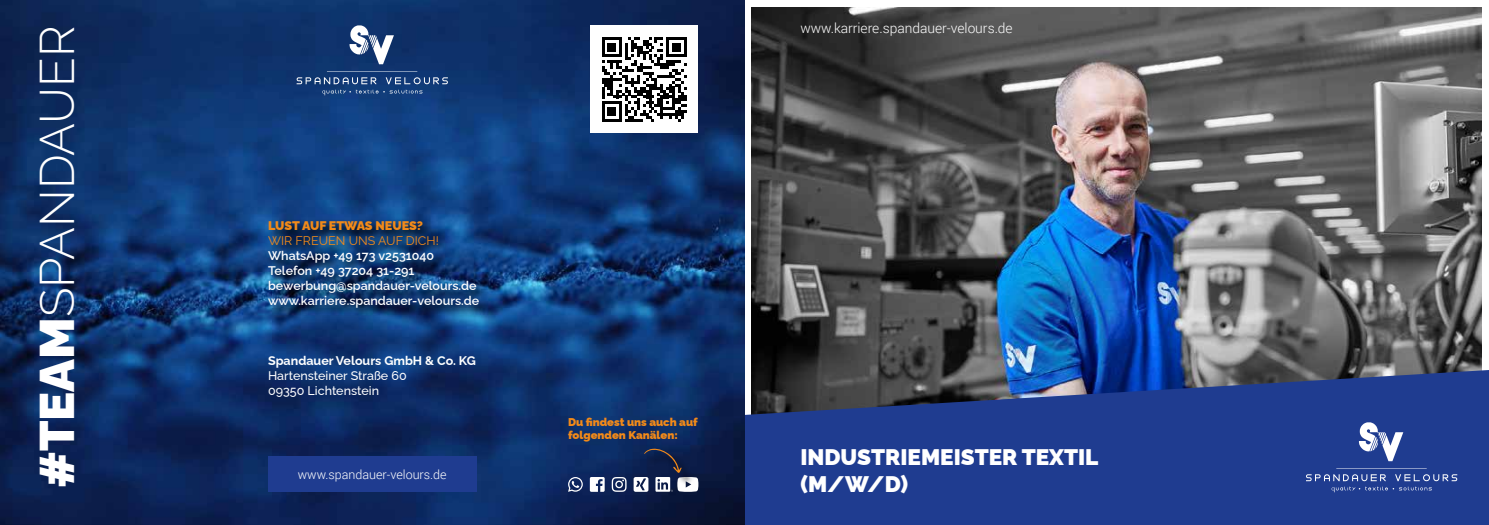
<style>
.page{position:relative;width:1489px;height:525px;background:#fff}
.page>*{position:absolute;margin:0;border:0;box-sizing:border-box;transform-origin:0 0}
.t1{font:300 48.75px "Raleway";color:#fff}
.t2{font:900 22.5px/27px "Raleway";color:#fff}
.t3{font:300 13.75px "Roboto";color:#fff}
.t4{font:600 12.5px/15px "Raleway";color:#fff}
.t5{font:500 12.5px/15px "Raleway";color:#fff}
.t6{font:700 12.5px "Raleway";color:#fff}
.t7{font:300 12.5px "Roboto";color:#fff}
.t8{font:12.5px "Raleway";color:#f28a19}
.t9{font:900 12.5px "Raleway";color:#f28a19}
.t10{font:900 11.25px/13.5px "Raleway";color:#f28a19}
.s1{font-weight:900}
</style>
<div class="page">
<img style="left:751px;top:7px;width:730px;height:363px">
<svg style="left:744px;top:370px;width:744px;height:154px;fill:#1f3c90"></svg>
<svg style="left:1305px;top:468px;width:151px;height:24px"></svg>
<svg style="left:1358px;top:422px;width:45px;height:39px"></svg>
<img style="left:0;top:0;width:744px;height:524px">
<svg style="left:322px;top:90px;width:100px;height:5px"></svg>
<svg style="left:297px;top:71px;width:150px;height:13px"></svg>
<svg style="left:349px;top:25px;width:45px;height:39px"></svg>
<div style="left:590px;top:26px;width:107px;height:107px;background:#fff"></div>
<svg style="left:602px;top:37px;width:84px;height:85px"></svg>
<svg style="left:266px;top:219px;width:225px;height:100px"></svg>
<svg style="left:611px;top:476px;width:15px;height:15px"></svg>
<svg style="left:590px;top:476px;width:14px;height:15px"></svg>
<svg style="left:633px;top:448px;width:65px;height:43px"></svg>
<div style="left:268px;top:456px;width:208px;height:35px;background:#1f3c90"></div>
<svg style="left:568px;top:476px;width:14px;height:15px"></svg>
<h1 class="t1" style="left:18px;top:488px;width:463px;rotate:-90deg"><span class="s1">#TEAM</span>SPANDAUER</h1>
<p class="t9" style="left:268px;top:216px;width:156px">LUST AUF ETWAS NEUES?</p>
<p class="t8" style="left:268px;top:231px;width:172px">WIR FREUEN UNS AUF DICH!</p>
<p class="t4" style="left:268px;top:247px;width:213px">WhatsApp +49 173 v2531040<br>Telefon +49 37204 31-291 bewerbung@spandauer-velours.de www.karriere.spandauer-velours.de</p>
<p class="t6" style="left:268px;top:350px;width:209px">Spandauer Velours GmbH &amp; Co. KG</p>
<p class="t5" style="left:268px;top:366px;width:140px">Hartensteiner Straße 60<br>09350 Lichtenstein</p>
<p class="t7" style="left:298px;top:465px;width:150px">www.spandauer-velours.de</p>
<p class="t10" style="left:568px;top:413px;width:131px">Du findest uns auch auf folgenden Kanälen:</p>
<p class="t3" style="left:800px;top:19px;width:214px">www.karriere.spandauer-velours.de</p>
<h2 class="t2" style="left:800px;top:440px;width:299px">INDUSTRIEMEISTER TEXTIL (M/W/D)</h2>
</div>
